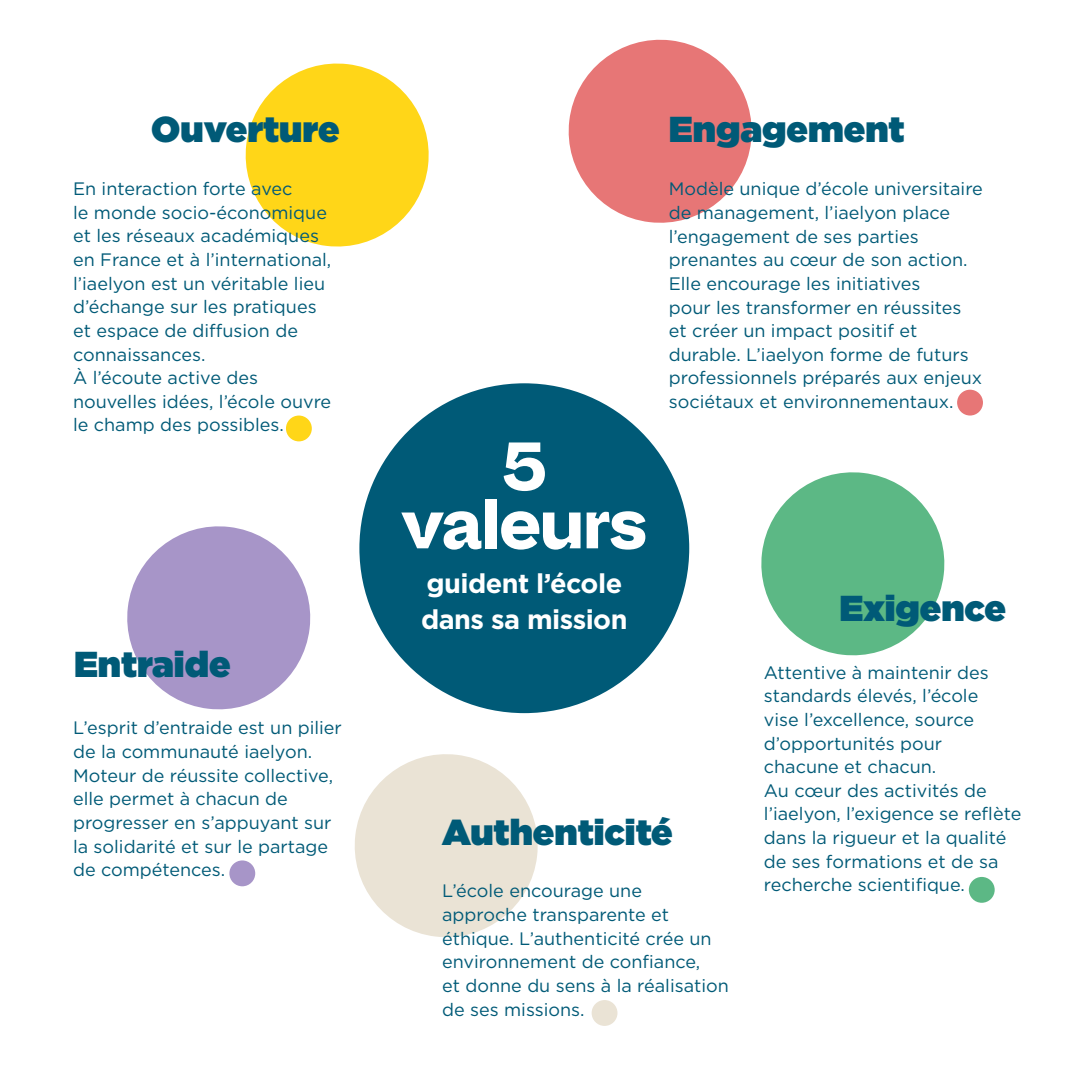
<style>
.page{position:relative;width:1085px;height:1085px;background:#fff}
.page>*{position:absolute;margin:0;border:0;box-sizing:border-box;transform-origin:0 0}
.t1{font:700 67.5px/58.5px "Bauziet Norm Extra";letter-spacing:-.01em;color:#fff;text-align:center}
.t2{font:900 36px "Gotham";color:#005a77}
.t3{font:700 27px/36px "Gotham";letter-spacing:-.02em;color:#fff}
.t4{font:18px/23.6px "Gotham";color:#005a77}
</style>
<div class="page">
<svg style="left:245px;top:63px;width:184px;height:184px"></svg>
<svg style="left:568px;top:39px;width:184px;height:184px"></svg>
<svg style="left:761px;top:472px;width:184px;height:184px"></svg>
<svg style="left:354px;top:754px;width:184px;height:183px"></svg>
<svg style="left:127px;top:526px;width:184px;height:184px"></svg>
<div style="left:359px;top:383px;width:330px;height:330px;background:#005a77;border-radius:50%"></div>
<div style="left:286px;top:415px;width:26px;height:26px;background:#ffd618;border-radius:50%"></div>
<div style="left:956px;top:389px;width:26px;height:26px;background:#e77676;border-radius:50%"></div>
<div style="left:229px;top:860px;width:26px;height:26px;background:#a795c8;border-radius:50%"></div>
<div style="left:968px;top:876px;width:26px;height:26px;background:#5cb885;border-radius:50%"></div>
<div style="left:591px;top:999px;width:26px;height:26px;background:#eae3d5;border-radius:50%"></div>
<h2 class="t2" style="left:151px;top:103px;width:190px">Ouverture</h2>
<h2 class="t2" style="left:668px;top:103px;width:237px">Engagement</h2>
<p class="t4" style="left:73px;top:176px;width:260px">En interaction forte avec<br>le monde socio-économique et les réseaux académiques en France et à l’international, l’iaelyon est un véritable lieu d’échange sur les pratiques et espace de diffusion de connaissances.<br>À l’écoute active des nouvelles idées, l’école ouvre le champ des possibles.</p>
<h2 class="t2" style="left:74px;top:638px;width:158px">Entraide</h2>
<p class="t4" style="left:73px;top:715px;width:270px">L’esprit d’entraide est un pilier de la communauté iaelyon.<br>Moteur de réussite collective, elle permet à chacun de progresser en s’appuyant sur la solidarité et sur le partage de compétences.</p>
<h1 class="t1" style="left:401px;top:435px;width:247px">5 valeurs</h1>
<h3 class="t3" style="left:421px;top:565px;width:208px">guident l’école dans sa mission</h3>
<p class="t4" style="left:668px;top:177px;width:315px">Modèle unique d’école universitaire de management, l’iaelyon place l’engagement de ses parties prenantes au cœur de son action.<br>Elle encourage les initiatives<br>pour les transformer en réussites et créer un impact positif et durable. L’iaelyon forme de futurs professionnels préparés aux enjeux sociétaux et environnementaux.</p>
<h2 class="t2" style="left:839px;top:582px;width:168px">Exigence</h2>
<h2 class="t2" style="left:442px;top:806px;width:232px">Authenticité</h2>
<p class="t4" style="left:442px;top:878px;width:288px">L’école encourage une approche transparente et éthique. L’authenticité crée un environnement de confiance,<br>et donne du sens à la réalisation de ses missions.</p>
<p class="t4" style="left:763px;top:660px;width:259px">Attentive à maintenir des standards élevés, l’école<br>vise l’excellence, source d’opportunités pour chacune et chacun.<br>Au cœur des activités de l’iaelyon, l’exigence se reflète dans la rigueur et la qualité de ses formations et de sa recherche scientifique.</p>
</div>
